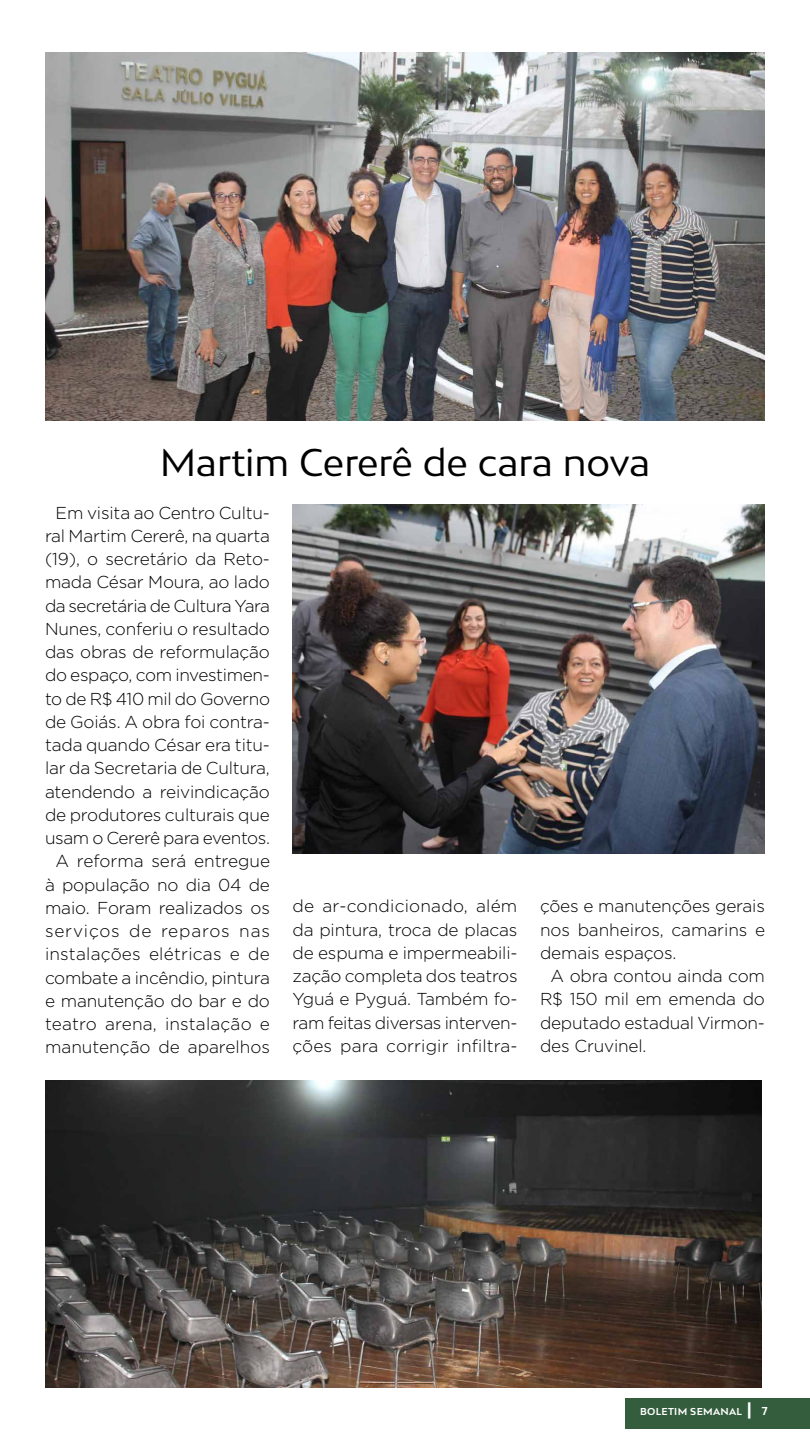
<style>
.page{position:relative;width:810px;height:1440px;background:#fff}
.page>*{position:absolute;margin:0;border:0;box-sizing:border-box;transform-origin:0 0}
.t1{font:36.45px "Bw Mitga";color:#000}
.t2{font:300 17.25px/23.2px "Gotham";letter-spacing:-.01em;color:#000;text-align:justify}
.t3{font:700 9.45px "Bw Mitga";letter-spacing:.03em;color:#fff}
.s1{font-size:16.27px}
.s2{font-size:10.88px}
</style>
<div class="page">
<div style="left:625px;top:1398px;width:185px;height:31px;background:#335d3d"></div>
<img style="left:45px;top:52px;width:720px;height:368px">
<img style="left:45px;top:1080px;width:717px;height:308px">
<img style="left:292px;top:505px;width:473px;height:349px">
<h1 class="t1" style="left:160px;top:438px;width:492px">Martim Cererê de cara nova</h1>
<p class="t2" style="left:45px;top:500px;width:227px;text-align:right">Em visita ao Centro Cultu&shy;ral Martim Cererê, na quarta (19), o secretário da Reto&shy;mada César Moura, ao lado da secretária de Cultura Yara<br>Nunes, conferiu o resultado das obras de reformulação do espaço, com investimen&shy;to de R$ 410 mil do Governo de Goiás. A obra foi contra&shy;tada quando César era titu&shy;lar da Secretaria de Cultura, atendendo a reivindicação de produtores culturais que usam o Cererê para eventos.<br>A reforma será entregue à população no dia 04 de maio. Foram realizados os serviços de reparos nas instalações elétricas e de combate a incêndio, pintura e manutenção do bar e do teatro arena, instalação e manutenção de aparelhos</p>
<p class="t2" style="left:292px;top:894px;width:227px">de ar-condicionado, além da pintura, troca de placas de espuma e impermeabili&shy;zação completa dos teatros Yguá e Pyguá. Também fo&shy;ram feitas diversas interven&shy;ções para corrigir infiltra-</p>
<p class="t2" style="left:540px;top:894px;width:227px">ções e manutenções gerais nos banheiros, camarins e demais espaços.</p>
<p class="t2" style="left:540px;top:964px;width:227px;text-indent:11px">A obra contou ainda com R$ 150 mil em emenda do deputado estadual Virmon&shy;des Cruvinel.</p>
<p class="t3" style="left:640px;top:1405px;width:129px">BOLETIM SEMANAL <span class="s1">|</span> <span class="s2">7</span></p>
</div>
